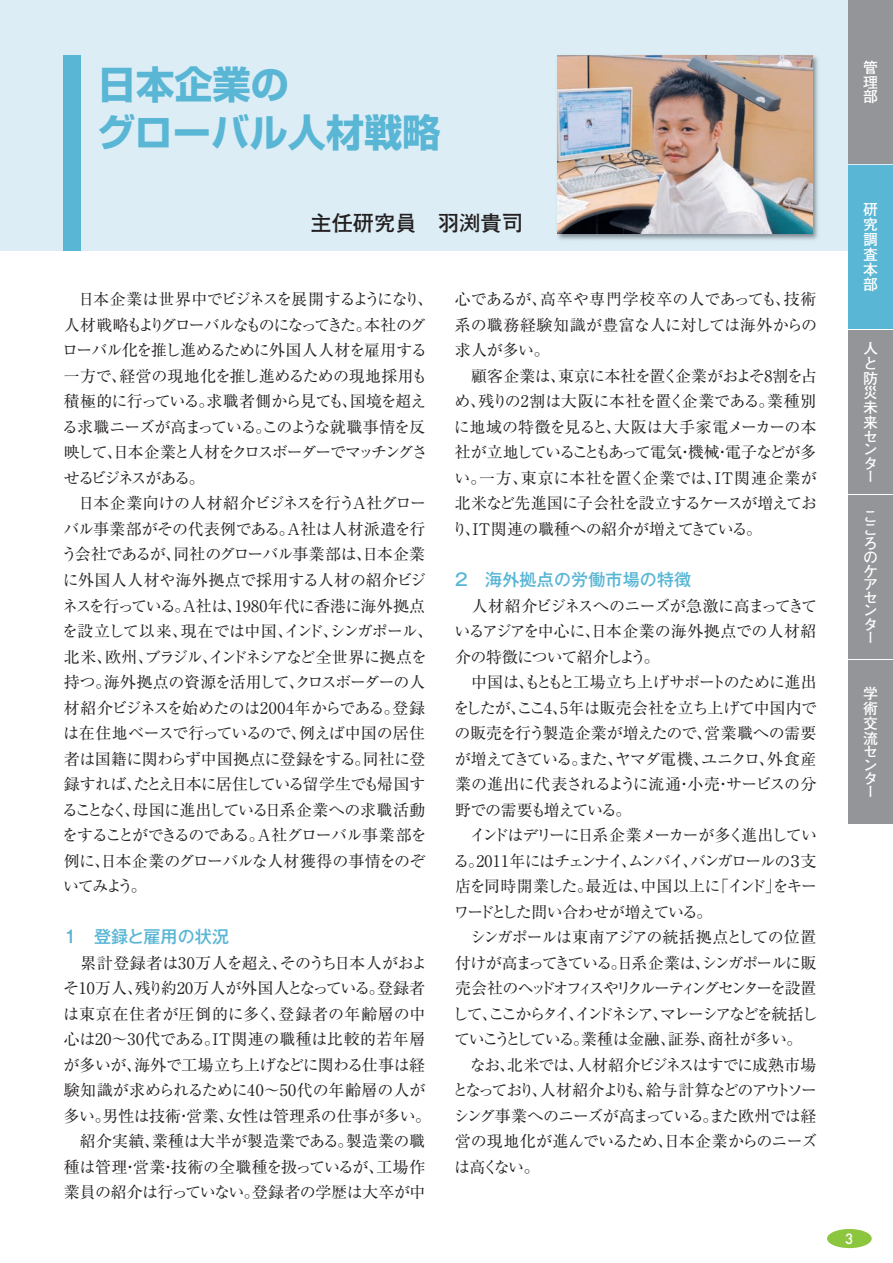
<style>
.page{position:relative;width:893px;height:1263px;background:#fff}
.page>*{position:absolute;margin:0;border:0;box-sizing:border-box;transform-origin:0 0}
.t1{font:700 38.25px/47.8px "Shin Go Pro";color:#59b6d5}
.t2{font:700 21.3px "Futo Go B101 Pro";color:#231f20}
.t3{font:500 16.95px "Gothic MB101 Pro";letter-spacing:.01em;color:#59b6d5}
.t4{font:15.9px/25.5px "Ryumin Pro";letter-spacing:-.045em;color:#231f20}
.t5{font:15.9px/25.5px "Ryumin Pro";letter-spacing:-.075em;color:#231f20}
.t6{font:15.9px/25.5px "Ryumin Pro";letter-spacing:-.005em;color:#231f20}
.t7{font:15.9px/25.5px "Ryumin Pro";letter-spacing:-.015em;color:#231f20}
.t8{font:700 14.85px/14.1px "Futo Go B101 Pro";color:#fff;text-align:justify}
.t9{font:500 13.8px "Futura";color:#fff}
</style>
<div class="page">
<div style="left:0;top:0;width:893px;height:251px;background:#dcedf5"></div>
<div style="left:848px;top:0;width:45px;height:164px;background:#939598"></div>
<div style="left:848px;top:165px;width:45px;height:164px;background:#59b6d5"></div>
<div style="left:848px;top:330px;width:45px;height:164px;background:#939598"></div>
<div style="left:848px;top:495px;width:45px;height:164px;background:#939598"></div>
<div style="left:848px;top:660px;width:45px;height:164px;background:#939598"></div>
<div style="left:64px;top:55px;width:17px;height:196px;background:#59b6d5"></div>
<img style="left:557px;top:55px;width:261px;height:185px">
<img style="left:557px;top:55px;width:255px;height:179px">
<div style="left:827px;top:1229px;width:45px;height:19px;background:#8bc63e;border-radius:50%"></div>
<h1 class="t1" style="left:97px;top:57px;width:345px">日本企業の<br>グローバル人材戦略</h1>
<h2 class="t2" style="left:310px;top:206px;width:214px">主任研究員　羽渕貴司</h2>
<p class="t4" style="left:61px;top:286px;width:374px">　日本企業は世界中でビジネスを展開するようになり、人材戦略もよりグローバルなものになってきた。本社のグローバル化を推し進めるために外国人人材を雇用する一方で、経営の現地化を推し進めるための現地採用も積極的に行っている。求職者側から見ても、国境を超える求職ニーズが高まっている。このような就職事情を反映して、日本企業と人材をクロスボーダーでマッチングさせるビジネスがある。<br>　日本企業向けの人材紹介ビジネスを行うA社グローバル事業部がその代表例である。A社は人材派遣を行う会社であるが、同社のグローバル事業部は、日本企業に外国人人材や海外拠点で採用する人材の紹介ビジネスを行っている。A社は、1980年代に香港に海外拠点を設立して以来、現在では中国、インド、シンガポール、北米、欧州、ブラジル、インドネシアなど全世界に拠点を持つ。海外拠点の資源を活用して、クロスボーダーの人材紹介ビジネスを始めたのは2004年からである。登録は在住地ベースで行っているので、例えば中国の居住者は国籍に関わらず中国拠点に登録をする。同社に登録すれば、たとえ日本に居住している留学生でも帰国することなく、母国に進出している日系企業への求職活動をすることができるのである。A社グローバル事業部を例に、日本企業のグローバルな人材獲得の事情をのぞいてみよう。</p>
<p class="t3" style="left:62px;top:922px;width:169px">１　登録と雇用の状況</p>
<p class="t6" style="left:63px;top:949px;width:370px">　累計登録者は30万人を超え、そのうち日本人がおよそ10万人、残り約20万人が外国人となっている。登録者は東京在住者が圧倒的に多く、登録者の年齢層の中心は20～30代である。IT関連の職種は比較的若年層が多いが、海外で工場立ち上げなどに関わる仕事は経験知識が求められるために40～50代の年齢層の人が多い。男性は技術・営業、女性は管理系の仕事が多い。　紹介実績、業種は大半が製造業である。製造業の職種は管理・営業・技術の全職種を扱っているが、工場作業員の紹介は行っていない。登録者の学歴は大卒が中</p>
<p class="t7" style="left:452px;top:286px;width:367px">心であるが、高卒や専門学校卒の人であっても、技術系の職務経験知識が豊富な人に対しては海外からの求人が多い。<br>　顧客企業は、東京に本社を置く企業がおよそ8割を占め、残りの2割は大阪に本社を置く企業である。業種別に地域の特徴を見ると、大阪は大手家電メーカーの本社が立地していることもあって電気・機械・電子などが多い。一方、東京に本社を置く企業では、IT関連企業が北米など先進国に子会社を設立するケースが増えており、IT関連の職種への紹介が増えてきている。</p>
<p class="t3" style="left:453px;top:565px;width:240px">２　海外拠点の労働市場の特徴</p>
<p class="t5" style="left:452px;top:592px;width:367px">　人材紹介ビジネスへのニーズが急激に高まってきているアジアを中心に、日本企業の海外拠点での人材紹介の特徴について紹介しよう。<br>　中国は、もともと工場立ち上げサポートのために進出をしたが、ここ4、5年は販売会社を立ち上げて中国内での販売を行う製造企業が増えたので、営業職への需要が増えてきている。また、ヤマダ電機、ユニクロ、外食産業の進出に代表されるように流通・小売・サービスの分野での需要も増えている。<br>　インドはデリーに日系企業メーカーが多く進出している。2011年にはチェンナイ、ムンバイ、バンガロールの３支店を同時開業した。最近は、中国以上に「インド」をキーワードとした問い合わせが増えている。<br>　シンガポールは東南アジアの統括拠点としての位置付けが高まってきている。日系企業は、シンガポールに販売会社のヘッドオフィスやリクルーティングセンターを設置して、ここからタイ、インドネシア、マレーシアなどを統括していこうとしている。業種は金融、証券、商社が多い。　なお、北米では、人材紹介ビジネスはすでに成熟市場となっており、人材紹介よりも、給与計算などのアウトソーシング事業へのニーズが高まっている。また欧州では経営の現地化が進んでいるため、日本企業からのニーズは高くない。</p>
<p class="t8" style="left:863px;top:58px;width:16px;line-height:14.9px">管理部</p>
<p class="t8" style="left:863px;top:200px;width:16px;line-height:14.9px">研究調査本部</p>
<p class="t8" style="left:863px;top:340px;width:16px;text-align:left">人と防災未来センター</p>
<p class="t8" style="left:863px;top:508px;width:15px;line-height:13.5px">こころのケアセンター</p>
<p class="t8" style="left:863px;top:684px;width:16px">学術交流センター</p>
<p class="t9" style="left:845px;top:1229px;width:10px">3</p>
</div>
